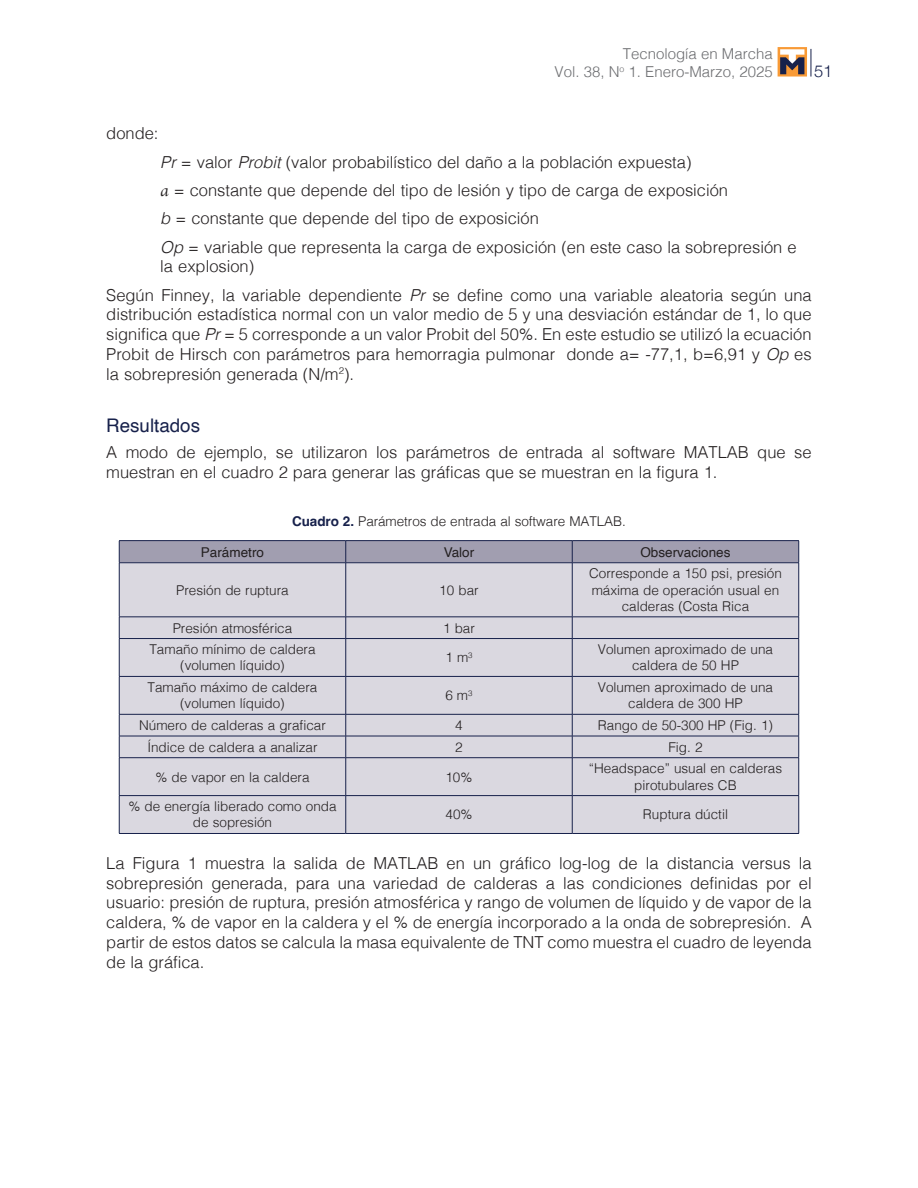
<style>
.page{position:relative;width:918px;height:1188px;background:#fff}
.page>*{position:absolute;margin:0;border:0;box-sizing:border-box;transform-origin:0 0}
.t1{font:18.75px "Helvetica";color:#17214b}
.t2{font:300 16.5px/19.8px "Helvetica";color:#231f20}
.t3{font:300 16.5px "Helvetica Neue";color:#17214b}
.t4{font:300 15px/18px "Helvetica";color:#6c6d70;text-align:right}
.t5{font:300 13.5px/16.2px "Helvetica";color:#231f20;text-align:center}
.t6{font:13.5px "Helvetica";color:#231f20}
.s1{font-style:italic}
.s2{font-family:"Apple Chancery";font-weight:400}
.s3{font-weight:700;color:#17214b}
</style>
<div class="page">
<svg style="left:811px;top:49px;width:1px;height:28px"></svg>
<svg style="left:778px;top:47px;width:29px;height:30px"></svg>
<svg style="left:780px;top:49px;width:24px;height:25px"></svg>
<div style="left:120px;top:563px;width:678px;height:270px;background:#dad8e0"></div>
<hr style="left:345px;top:563px;width:1px;height:54px;background:#17214b">
<hr style="left:572px;top:563px;width:1px;height:54px;background:#17214b">
<hr style="left:119px;top:617px;width:227px;height:1px;background:#17214b">
<hr style="left:346px;top:617px;width:226px;height:1px;background:#17214b">
<svg style="left:345px;top:617px;width:1px;height:21px"></svg>
<hr style="left:572px;top:617px;width:227px;height:1px;background:#17214b">
<svg style="left:572px;top:617px;width:1px;height:21px"></svg>
<hr style="left:119px;top:638px;width:227px;height:1px;background:#17214b">
<hr style="left:346px;top:638px;width:226px;height:1px;background:#17214b">
<hr style="left:345px;top:639px;width:1px;height:37px;background:#17214b">
<hr style="left:572px;top:638px;width:227px;height:1px;background:#17214b">
<hr style="left:572px;top:639px;width:1px;height:37px;background:#17214b">
<hr style="left:119px;top:676px;width:227px;height:1px;background:#17214b">
<hr style="left:346px;top:676px;width:226px;height:1px;background:#17214b">
<hr style="left:345px;top:677px;width:1px;height:37px;background:#17214b">
<hr style="left:572px;top:676px;width:227px;height:1px;background:#17214b">
<hr style="left:572px;top:677px;width:1px;height:37px;background:#17214b">
<hr style="left:119px;top:714px;width:227px;height:1px;background:#17214b">
<hr style="left:346px;top:714px;width:226px;height:1px;background:#17214b">
<hr style="left:572px;top:714px;width:227px;height:1px;background:#17214b">
<hr style="left:119px;top:736px;width:227px;height:1px;background:#17214b">
<hr style="left:346px;top:736px;width:226px;height:1px;background:#17214b">
<svg style="left:345px;top:715px;width:1px;height:42px"></svg>
<hr style="left:572px;top:736px;width:227px;height:1px;background:#17214b">
<svg style="left:572px;top:715px;width:1px;height:42px"></svg>
<hr style="left:119px;top:757px;width:227px;height:1px;background:#17214b">
<hr style="left:346px;top:757px;width:226px;height:1px;background:#17214b">
<hr style="left:345px;top:758px;width:1px;height:37px;background:#17214b">
<hr style="left:572px;top:757px;width:227px;height:1px;background:#17214b">
<hr style="left:572px;top:758px;width:1px;height:37px;background:#17214b">
<hr style="left:119px;top:795px;width:227px;height:1px;background:#17214b">
<hr style="left:346px;top:795px;width:226px;height:1px;background:#17214b">
<hr style="left:345px;top:796px;width:1px;height:37px;background:#17214b">
<hr style="left:572px;top:795px;width:227px;height:1px;background:#17214b">
<hr style="left:572px;top:796px;width:1px;height:37px;background:#17214b">
<hr style="left:119px;top:540px;width:227px;height:1px;background:#17214b">
<hr style="left:346px;top:540px;width:226px;height:1px;background:#17214b">
<hr style="left:572px;top:540px;width:227px;height:1px;background:#17214b">
<svg style="left:119px;top:541px;width:680px;height:22px;background:#9b98ab"></svg>
<hr style="left:119px;top:563px;width:1px;height:54px;background:#17214b">
<hr style="left:798px;top:563px;width:1px;height:54px;background:#17214b">
<svg style="left:119px;top:617px;width:1px;height:21px"></svg>
<svg style="left:798px;top:617px;width:1px;height:21px"></svg>
<hr style="left:119px;top:639px;width:1px;height:37px;background:#17214b">
<hr style="left:798px;top:639px;width:1px;height:37px;background:#17214b">
<hr style="left:119px;top:677px;width:1px;height:37px;background:#17214b">
<hr style="left:798px;top:677px;width:1px;height:37px;background:#17214b">
<svg style="left:119px;top:715px;width:1px;height:43px"></svg>
<svg style="left:798px;top:715px;width:1px;height:43px"></svg>
<hr style="left:119px;top:758px;width:1px;height:37px;background:#17214b">
<hr style="left:798px;top:758px;width:1px;height:37px;background:#17214b">
<hr style="left:119px;top:796px;width:1px;height:37px;background:#17214b">
<hr style="left:798px;top:796px;width:1px;height:37px;background:#17214b">
<hr style="left:119px;top:833px;width:227px;height:1px;background:#17214b">
<hr style="left:346px;top:833px;width:226px;height:1px;background:#17214b">
<hr style="left:572px;top:833px;width:227px;height:1px;background:#17214b">
<p class="t2" style="left:106px;top:122px;width:54px">donde:</p>
<p class="t4" style="left:555px;top:43px;width:220px">Tecnología en Marcha<br>Vol. 38, N<sup>o</sup> 1. Enero-Marzo, 2025</p>
<p class="t3" style="left:814px;top:57px;width:20px">51</p>
<p class="t2" style="left:160px;top:147px;width:638px;line-height:28.3px"><span class="s1">Pr</span> = valor <span class="s1">Probit</span> (valor probabilístico del daño a la población expuesta)<br><span class="s2">a</span> = constante que depende del tipo de lesión y tipo de carga de exposición<br><span class="s1">b</span> = constante que depende del tipo de exposición<br><span class="s1">Op</span> = variable que representa la carga de exposición (en este caso la sobrepresión e</p>
<p class="t2" style="left:106px;top:251px;width:707px;line-height:28.3px;text-indent:54px">la explosion)<br>Según Finney, la variable dependiente <span class="s1">Pr</span> se define como una variable aleatoria según una</p>
<p class="t2" style="left:106px;top:304px;width:707px;text-align:justify">distribución estadística normal con un valor medio de 5 y una desviación estándar de 1, lo que significa que <span class="s1">Pr</span> = 5 corresponde a un valor Probit del 50%. En este estudio se utilizó la ecuación Probit de Hirsch con parámetros para hemorragia pulmonar donde a= -77,1, b=6,91 y <span class="s1">Op</span> es la sobrepresión generada (N/m<sup>2</sup>).</p>
<p class="t1" style="left:106px;top:411px;width:95px">Resultados</p>
<p class="t2" style="left:106px;top:441px;width:707px">A modo de ejemplo, se utilizaron los parámetros de entrada al software MATLAB que se muestran en el cuadro 2 para generar las gráficas que se muestran en la figura 1.</p>
<p class="t5" style="left:292px;top:512px;width:335px"><span class="s3">Cuadro 2.</span> Parámetros de entrada al software MATLAB.</p>
<p class="t6" style="left:201px;top:542px;width:65px">Parámetro</p>
<p class="t6" style="left:444px;top:542px;width:32px">Valor</p>
<p class="t6" style="left:640px;top:542px;width:92px">Observaciones</p>
<p class="t5" style="left:176px;top:581px;width:114px">Presión de ruptura</p>
<p class="t5" style="left:439px;top:581px;width:41px">10 bar</p>
<p class="t5" style="left:589px;top:565px;width:194px">Corresponde a 150 psi, presión máxima de operación usual en calderas (Costa Rica</p>
<p class="t5" style="left:173px;top:619px;width:121px">Presión atmosférica</p>
<p class="t5" style="left:443px;top:619px;width:33px">1 bar</p>
<p class="t5" style="left:149px;top:640px;width:168px">Tamaño mínimo de caldera (volumen líquido)</p>
<p class="t5" style="left:445px;top:648px;width:29px">1 m<sup>3</sup></p>
<p class="t5" style="left:598px;top:640px;width:177px">Volumen aproximado de una caldera de 50 HP</p>
<p class="t5" style="left:148px;top:678px;width:171px">Tamaño máximo de caldera (volumen líquido)</p>
<p class="t5" style="left:445px;top:686px;width:29px">6 m<sup>3</sup></p>
<p class="t5" style="left:598px;top:678px;width:177px">Volumen aproximado de una caldera de 300 HP</p>
<p class="t5" style="left:139px;top:716px;width:188px">Número de calderas a graficar</p>
<p class="t5" style="left:455px;top:716px;width:9px">4</p>
<p class="t5" style="left:598px;top:716px;width:177px">Rango de 50-300 HP (Fig. 1)</p>
<p class="t5" style="left:147px;top:738px;width:172px">Índice de caldera a analizar</p>
<p class="t5" style="left:455px;top:738px;width:9px">2</p>
<p class="t5" style="left:668px;top:738px;width:36px">Fig. 2</p>
<p class="t5" style="left:155px;top:768px;width:156px">% de vapor en la caldera</p>
<p class="t5" style="left:445px;top:768px;width:29px">10%</p>
<p class="t5" style="left:589px;top:760px;width:195px">“Headspace” usual en calderas pirotubulares CB</p>
<p class="t5" style="left:128px;top:797px;width:210px">% de energía liberado como onda de sopresión</p>
<p class="t5" style="left:445px;top:806px;width:29px">40%</p>
<p class="t5" style="left:643px;top:806px;width:87px">Ruptura dúctil</p>
<p class="t2" style="left:106px;top:852px;width:707px;text-align:justify">La Figura 1 muestra la salida de MATLAB en un gráfico log-log de la distancia versus la sobrepresión generada, para una variedad de calderas a las condiciones definidas por el usuario: presión de ruptura, presión atmosférica y rango de volumen de líquido y de vapor de la caldera, % de vapor en la caldera y el % de energía incorporado a la onda de sobrepresión. A partir de estos datos se calcula la masa equivalente de TNT como muestra el cuadro de leyenda de la gráfica.</p>
</div>
